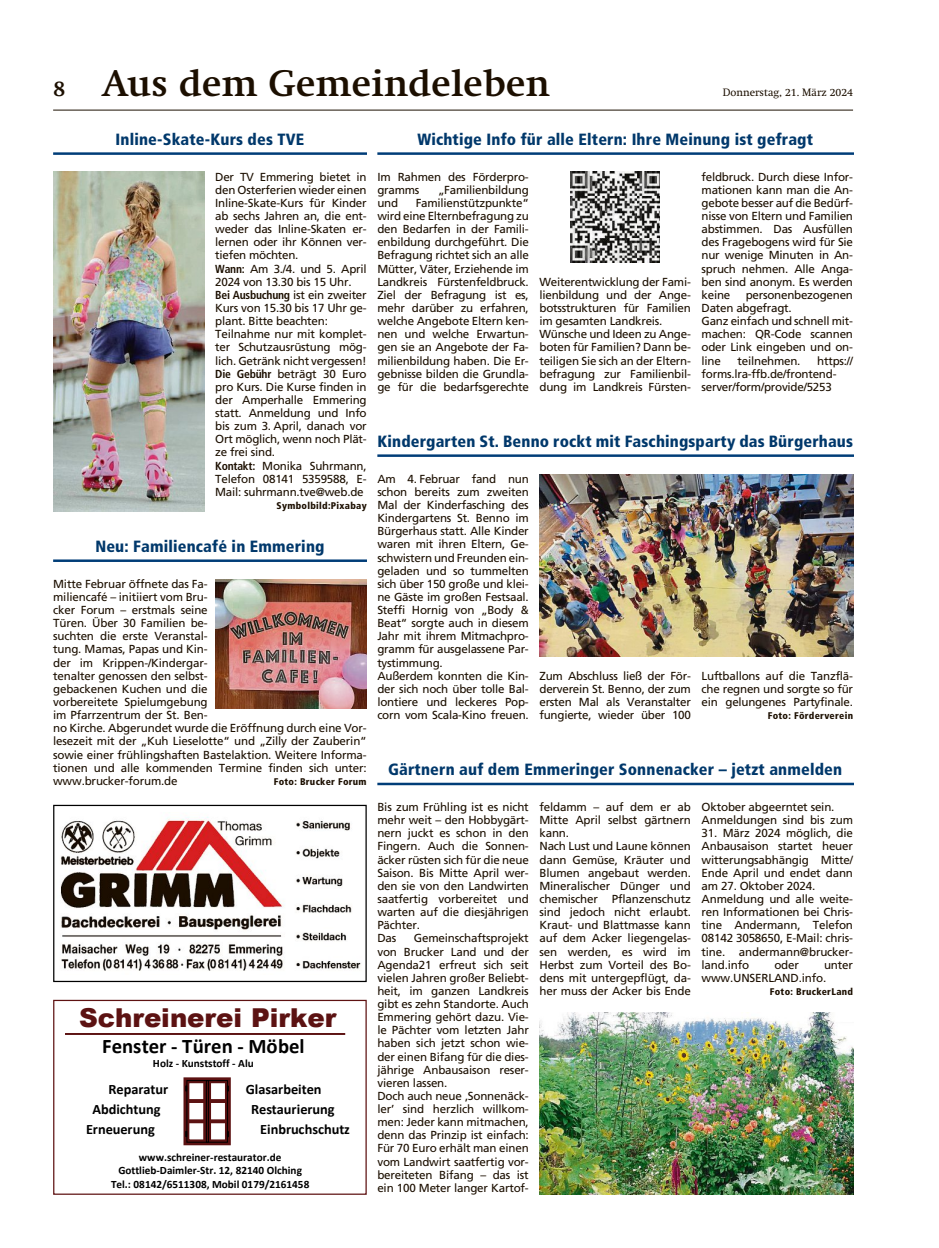
<style>
.page{position:relative;width:939px;height:1248px;background:#fff}
.page>*{position:absolute;margin:0;border:0;box-sizing:border-box;transform-origin:0 0}
.t1{font:700 36.25px "Swift";letter-spacing:.01em;color:#1c0f00}
.t2{font:700 20.75px "Calibri";color:#000}
.t3{font:900 condensed 16.25px "Frutiger";letter-spacing:.01em;color:#00386b}
.t4{font:700 14.38px "Calibri";letter-spacing:-.005em;color:#000}
.t5{font:11.62px/13.1px "Frutiger";letter-spacing:-.015em;color:#1c0f00}
.t6{font:700 11.25px/13.5px "Calibri";color:#000;text-align:center}
.t7{font:700 11.25px "Calibri";color:#000}
.t8{font:10.62px "Swift";color:#1c0f00}
.t9{font:900 condensed 9.75px "Frutiger";letter-spacing:.03em;color:#1c0f00}
.s1{font-size:21.25px}
.s2{font-weight:700;font-stretch:condensed}
.s3{font-style:inherit}
</style>
<div class="page">
<hr style="left:65px;top:1032px;width:280px;height:2px;background:#5c1212">
<svg style="left:190px;top:1119px;width:34px;height:4px"></svg>
<svg style="left:190px;top:1098px;width:34px;height:4px"></svg>
<div style="left:203px;top:1081px;width:8px;height:62px;background:#5c1212"></div>
<div style="left:183px;top:1077px;width:48px;height:68px;border:6px solid #5c1212"></div>
<div style="left:206px;top:1080px;width:3px;height:62px;border:1px solid #000"></div>
<svg style="left:185px;top:1084px;width:2px;height:7px"></svg>
<svg style="left:185px;top:1130px;width:2px;height:7px"></svg>
<div style="left:187px;top:1080px;width:41px;height:62px;border:1px solid #000"></div>
<div style="left:53px;top:999px;width:314px;height:195px;border:1px solid #5e1212"></div>
<img style="left:60px;top:817px;width:301px;height:154px">
<div style="left:53px;top:804px;width:314px;height:177px;border:1px solid #000"></div>
<hr style="left:53px;top:110px;width:800px;height:1px;background:#1c0f00">
<hr style="left:53px;top:152px;width:314px;height:3px;background:#003d78">
<img style="left:53px;top:172px;width:152px;height:340px">
<hr style="left:377px;top:152px;width:476px;height:3px;background:#003d78">
<img style="left:571px;top:172px;width:89px;height:90px">
<hr style="left:53px;top:559px;width:314px;height:3px;background:#003d78">
<img style="left:215px;top:579px;width:152px;height:129px">
<img style="left:540px;top:1012px;width:313px;height:182px">
<hr style="left:377px;top:454px;width:476px;height:3px;background:#003d78">
<img style="left:539px;top:474px;width:314px;height:182px">
<hr style="left:377px;top:782px;width:476px;height:3px;background:#003d78">
<h1 class="t1" style="left:53px;top:62px;width:498px"><span class="s1">8</span> Aus dem Gemeindeleben</h1>
<p class="t8" style="left:723px;top:88px;width:132px">Donnerstag, 21. März 2024</p>
<h3 class="t3" style="left:116px;top:133px;width:190px">Inline-Skate-Kurs des TVE</h3>
<p class="t5" style="left:215px;top:171px;width:153px">Der TV Emmering bietet in den Osterferien wieder einen<br>Inline-Skate-Kurs für Kinder ab sechs Jahren an, die ent&shy;weder das Inline-Skaten er&shy;lernen oder ihr Können ver&shy;tiefen möchten.<br><span class="s2">Wann:</span> Am 3./4. und 5. April<br>2024 von 13.30 bis 15 Uhr.<br><span class="s2">Bei Ausbuchung</span> ist ein zweiter<br>Kurs von 15.30 bis 17 Uhr ge&shy;plant. Bitte beachten:<br>Teilnahme nur mit komplet&shy;ter Schutzausrüstung mög&shy;lich. Getränk nicht vergessen!<br><span class="s2">Die Gebühr</span> beträgt 30 Euro pro Kurs. Die Kurse finden in der Amperhalle Emmering statt. Anmeldung und Info bis zum 3. April, danach vor<br>Ort möglich, wenn noch Plät&shy;ze frei sind.<br><span class="s2">Kontakt:</span> Monika Suhrmann,<br>Telefon 08141 5359588, E-<br>Mail: suhrmann.tve@web.de</p>
<p class="t9" style="left:277px;top:502px;width:92px">Symbolbild:Pixabay</p>
<h3 class="t3" style="left:95px;top:540px;width:231px">Neu: Familiencafé in Emmering</h3>
<p class="t5" style="left:53px;top:578px;width:315px">Mitte Februar öffnete das Fa-<br>miliencafé – initiiert vom Bru-<br>cker Forum – erstmals seine<br>Türen. Über 30 Familien be-<br>suchten die erste Veranstal-<br>tung. Mamas, Papas und Kin-<br>der im Krippen-/Kindergar-<br>tenalter genossen den selbst-<br>gebackenen Kuchen und die<br>vorbereitete Spielumgebung<br>im Pfarrzentrum der St. Ben-<br>no Kirche. Abgerundet wurde die Eröffnung durch eine Vor&shy;lesezeit mit der „Kuh Lieselotte“ und „Zilly der Zauberin“ sowie einer frühlingshaften Bastelaktion. Weitere Informa&shy;tionen und alle kommenden Termine finden sich unter: www.brucker-forum.de</p>
<p class="t9" style="left:274px;top:778px;width:94px">Foto: Brucker Forum</p>
<h2 class="t2" style="left:102px;top:1040px;width:204px">Fenster - Türen - Möbel</h2>
<p class="t4" style="left:108px;top:1084px;width:61px">Reparatur</p>
<p class="t4" style="left:246px;top:1084px;width:77px">Glasarbeiten</p>
<p class="t4" style="left:92px;top:1104px;width:70px">Abdichtung</p>
<p class="t4" style="left:251px;top:1104px;width:85px">Restaurierung</p>
<p class="t4" style="left:86px;top:1124px;width:70px">Erneuerung</p>
<p class="t4" style="left:260px;top:1124px;width:91px">Einbruchschutz</p>
<p class="t6" style="left:111px;top:1151px;width:200px">www.schreiner-restaurator.de<br>Gottlieb-Daimler-Str. 12, 82140 Olching<br>Tel.: 08142/6511308<span class="s3">,</span> Mobil 0179/2161458</p>
<p class="t7" style="left:153px;top:1059px;width:102px">Holz - Kunststoff - Alu</p>
<h3 class="t3" style="left:417px;top:133px;width:397px">Wichtige Info für alle Eltern: Ihre Meinung ist gefragt</h3>
<p class="t5" style="left:702px;top:171px;width:153px;text-align:justify">feldbruck. Durch diese Infor&shy;mationen kann man die An&shy;gebote besser auf die Bedürf&shy;nisse von Eltern und Familien abstimmen. Das Ausfüllen des Fragebogens wird für Sie nur wenige Minuten in An&shy;spruch nehmen. Alle Anga&shy;ben sind anonym. Es werden keine</p>
<p class="t5" style="left:377px;top:171px;width:153px">Im Rahmen des Förderpro&shy;gramms</p>
<p class="t5" style="left:438px;top:184px;width:92px">„Familienbildung</p>
<p class="t5" style="left:377px;top:197px;width:153px;text-align:justify;text-indent:38px">Familienstützpunkte“ wird eine Elternbefragung zu den Bedarfen in der Famili&shy;enbildung durchgeführt. Die Befragung richtet sich an alle Mütter, Väter, Erziehende im Landkreis Fürstenfeldbruck.<br>Ziel der Befragung ist es, mehr darüber zu erfahren, welche Angebote Eltern ken&shy;nen und welche Erwartun&shy;gen sie an Angebote der Fa&shy;milienbildung haben. Die Er&shy;gebnisse bilden die Grundla&shy;ge für die bedarfsgerechte</p>
<p class="t5" style="left:377px;top:197px;width:22px">und</p>
<p class="t5" style="left:539px;top:276px;width:153px">Weiterentwicklung der Fami&shy;lienbildung und der Ange&shy;botsstrukturen für Familien im gesamten Landkreis.<br>Wünsche und Ideen zu Ange&shy;boten für Familien? Dann be&shy;teiligen Sie sich an der Eltern&shy;befragung zur Familienbil&shy;dung im Landkreis Fürsten-</p>
<p class="t5" style="left:702px;top:289px;width:153px;text-indent:44px">personenbezogenen<br>Daten abgefragt.<br>Ganz einfach und schnell mit&shy;machen: QR-Code scannen oder Link eingeben und on&shy;line</p>
<p class="t5" style="left:702px;top:355px;width:153px;text-indent:116px">https:// forms.lra-ffb.de/frontend&shy;server/form/provide/5253</p>
<p class="t5" style="left:738px;top:355px;width:64px">teilnehmen.</p>
<h3 class="t3" style="left:377px;top:435px;width:477px">Kindergarten St. Benno rockt mit Faschingsparty das Bürgerhaus</h3>
<p class="t5" style="left:377px;top:473px;width:153px">Am 4. Februar fand nun schon bereits zum zweiten<br>Mal der Kinderfasching des<br>Kindergartens St. Benno im<br>Bürgerhaus statt. Alle Kinder waren mit ihren Eltern, Ge&shy;schwistern und Freunden ein&shy;geladen und so tummelten sich über 150 große und klei&shy;ne Gäste im großen Festsaal.<br>Steffi Hornig von „Body &amp;<br>Beat“ sorgte auch in diesem<br>Jahr mit ihrem Mitmachpro&shy;gramm für ausgelassene Par&shy;tystimmung.<br>Außerdem konnten die Kin&shy;der sich noch über tolle Bal&shy;lontiere und leckeres Pop&shy;corn vom Scala-Kino freuen.</p>
<p class="t5" style="left:539px;top:670px;width:153px;text-align:justify">Zum Abschluss ließ der För&shy;derverein St. Benno, der zum ersten Mal als Veranstalter fungierte, wieder über 100</p>
<p class="t5" style="left:702px;top:670px;width:153px;text-align:justify">Luftballons auf die Tanzflä&shy;che regnen und sorgte so für ein gelungenes Partyfinale.</p>
<p class="t9" style="left:768px;top:712px;width:87px">Foto: Förderverein</p>
<h3 class="t3" style="left:388px;top:763px;width:455px">Gärtnern auf dem Emmeringer Sonnenacker – jetzt anmelden</h3>
<p class="t5" style="left:702px;top:801px;width:153px">Oktober abgeerntet sein.<br>Anmeldungen sind bis zum</p>
<p class="t5" style="left:702px;top:827px;width:153px">31. März 2024 möglich, die<br>Anbausaison startet heuer witterungsabhängig Mitte/<br>Ende April und endet dann am 27. Oktober 2024.<br>Anmeldung und alle weite&shy;ren Informationen bei Chris&shy;tine Andermann, Telefon<br>08142 3058650, E-Mail: chris&shy;tine. andermann@brucker&shy;land.info</p>
<p class="t5" style="left:539px;top:801px;width:153px">feldamm – auf dem er ab<br>Mitte April selbst gärtnern kann.<br>Nach Lust und Laune können dann Gemüse, Kräuter und<br>Blumen angebaut werden.<br>Mineralischer Dünger und chemischer Pflanzenschutz sind jedoch nicht erlaubt.<br>Kraut- und Blattmasse kann auf dem Acker liegengelas&shy;sen werden, es wird im<br>Herbst zum Vorteil des Bo&shy;dens mit untergepflügt, da&shy;her muss der Acker bis Ende</p>
<p class="t5" style="left:377px;top:801px;width:153px">Bis zum Frühling ist es nicht mehr weit – den Hobbygärt&shy;nern juckt es schon in den<br>Fingern. Auch die Sonnen&shy;äcker rüsten sich für die neue<br>Saison. Bis Mitte April wer&shy;den sie von den Landwirten saatfertig vorbereitet und warten auf die diesjährigen<br>Pächter.<br>Das</p>
<p class="t5" style="left:377px;top:932px;width:153px;text-indent:37px">Gemeinschaftsprojekt von Brucker Land und der<br>Agenda21 erfreut sich seit vielen Jahren großer Beliebt&shy;heit, im ganzen Landkreis gibt es zehn Standorte. Auch<br>Emmering gehört dazu. Vie&shy;le Pächter vom letzten Jahr haben sich jetzt schon wie&shy;der einen Bifang für die dies&shy;jährige Anbausaison reser&shy;vieren lassen.<br>Doch auch neue ‚Sonnenäck&shy;ler’ sind herzlich willkom&shy;men: Jeder kann mitmachen, denn das Prinzip ist einfach:<br>Für 70 Euro erhält man einen vom Landwirt saatfertig vor&shy;bereiteten Bifang – das ist ein 100 Meter langer Kartof-</p>
<p class="t5" style="left:774px;top:959px;width:26px">oder</p>
<p class="t5" style="left:702px;top:959px;width:153px;text-indent:122px">unter www.UNSERLAND.info.</p>
<p class="t9" style="left:770px;top:988px;width:85px">Foto: BruckerLand</p>
</div>
